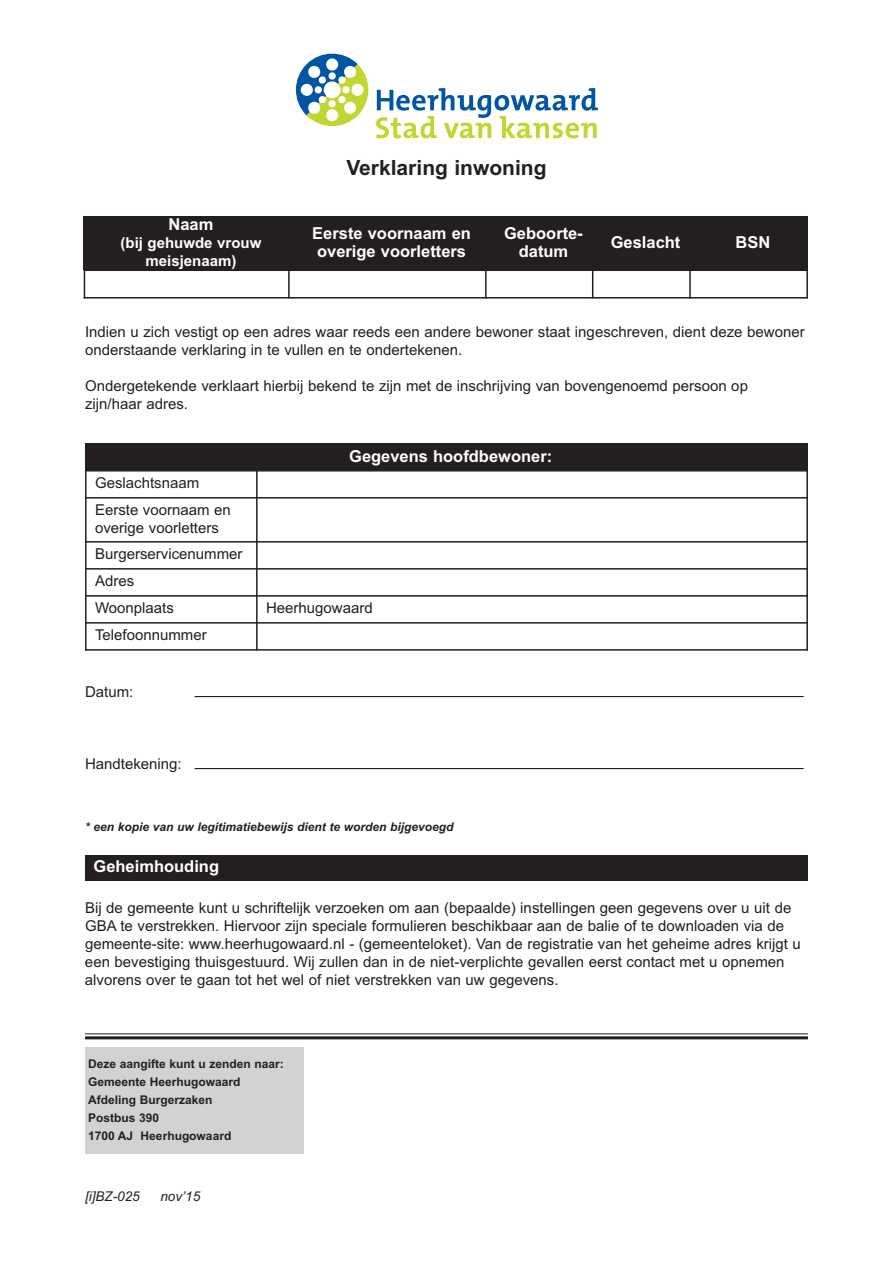
<style>
.page{position:relative;width:893px;height:1263px;background:#fff}
.page>*{position:absolute;margin:0;border:0;box-sizing:border-box;transform-origin:0 0}
.t1{font:700 21px "Arial";color:#231f20}
.t2{font:700 16.5px/18px "Arial";color:#fff}
.t3{font:15px/18px "Arial";color:#231f20}
.t4{font:700 15px/18px "Arial";color:#fff;text-align:center}
.t5{font:italic 13.5px "Arial";color:#231f20}
.t6{font:700 12px/18px "Arial";color:#231f20}
.t7{font:italic 700 12px "Arial";color:#231f20}
</style>
<div class="page">
<svg style="left:296px;top:54px;width:302px;height:84px"></svg>
<hr style="left:85px;top:1033px;width:723px;height:1px;background:#231f20">
<hr style="left:85px;top:1036px;width:723px;height:3px;background:#231f20">
<div style="left:85px;top:1047px;width:218px;height:107px;background:#d1d2d4"></div>
<div style="left:85px;top:443px;width:722px;height:28px;background:#231f20"></div>
<hr style="left:85px;top:443px;width:2px;height:208px;background:#231f20">
<hr style="left:256px;top:470px;width:2px;height:181px;background:#231f20">
<hr style="left:806px;top:443px;width:2px;height:208px;background:#231f20">
<hr style="left:85px;top:497px;width:723px;height:1px;background:#231f20">
<hr style="left:85px;top:541px;width:723px;height:2px;background:#231f20">
<hr style="left:85px;top:568px;width:723px;height:2px;background:#231f20">
<hr style="left:85px;top:595px;width:723px;height:2px;background:#231f20">
<hr style="left:85px;top:622px;width:723px;height:2px;background:#231f20">
<hr style="left:85px;top:649px;width:723px;height:2px;background:#231f20">
<hr style="left:195px;top:696px;width:609px;height:1px;background:#231f20">
<hr style="left:195px;top:768px;width:609px;height:1px;background:#231f20">
<div style="left:85px;top:855px;width:723px;height:25px;background:#231f20"></div>
<div style="left:84px;top:216px;width:205px;height:54px;background:#231f20"></div>
<div style="left:289px;top:216px;width:197px;height:54px;background:#231f20"></div>
<div style="left:486px;top:216px;width:107px;height:54px;background:#231f20"></div>
<div style="left:593px;top:216px;width:97px;height:54px;background:#231f20"></div>
<div style="left:690px;top:216px;width:118px;height:54px;background:#231f20"></div>
<hr style="left:84px;top:216px;width:1px;height:82px;background:#231f20">
<hr style="left:288px;top:216px;width:2px;height:82px;background:#231f20">
<hr style="left:485px;top:216px;width:2px;height:82px;background:#231f20">
<hr style="left:592px;top:216px;width:1px;height:82px;background:#231f20">
<hr style="left:689px;top:216px;width:2px;height:82px;background:#231f20">
<hr style="left:806px;top:216px;width:2px;height:82px;background:#231f20">
<hr style="left:84px;top:269px;width:724px;height:2px;background:#231f20">
<hr style="left:84px;top:297px;width:724px;height:1px;background:#231f20">
<h1 class="t1" style="left:346px;top:156px;width:202px">Verklaring inwoning</h1>
<p class="t2" style="left:168px;top:215px;width:46px">Naam</p>
<p class="t4" style="left:121px;top:234px;width:142px">(bij gehuwde vrouw meisjenaam)</p>
<p class="t2" style="left:312px;top:224px;width:160px">Eerste voornaam en overige voorletters</p>
<p class="t2" style="left:504px;top:224px;width:80px;text-align:center">Geboorte&shy;datum</p>
<p class="t2" style="left:611px;top:233px;width:71px">Geslacht</p>
<p class="t2" style="left:735px;top:233px;width:36px">BSN</p>
<p class="t3" style="left:85px;top:323px;width:721px">Indien u zich vestigt op een adres waar reeds een andere bewoner staat ingeschreven, dient deze bewoner onderstaande verklaring in te vullen en te ondertekenen.</p>
<p class="t3" style="left:85px;top:377px;width:664px">Ondergetekende verklaart hierbij bekend te zijn met de inschrijving van bovengenoemd persoon op zijn/haar adres.</p>
<p class="t3" style="left:95px;top:470px;width:137px;line-height:26.5px">Geslachtsnaam<br>Eerste voornaam en</p>
<p class="t3" style="left:95px;top:514px;width:149px;line-height:26.8px">overige voorletters<br>Burgerservicenummer<br>Adres<br>Woonplaats</p>
<p class="t3" style="left:95px;top:626px;width:113px">Telefoonnummer</p>
<p class="t3" style="left:85px;top:683px;width:50px">Datum:</p>
<p class="t3" style="left:85px;top:755px;width:98px">Handtekening:</p>
<p class="t2" style="left:349px;top:447px;width:205px">Gegevens hoofdbewoner:</p>
<p class="t3" style="left:266px;top:599px;width:108px">Heerhugowaard</p>
<p class="t7" style="left:85px;top:819px;width:370px">* een kopie van uw legitimatiebewijs dient te worden bijgevoegd</p>
<p class="t2" style="left:94px;top:857px;width:127px">Geheimhouding</p>
<p class="t3" style="left:85px;top:899px;width:717px">Bij de gemeente kunt u schriftelijk verzoeken om aan (bepaalde) instellingen geen gegevens over u uit de GBA te verstrekken. Hiervoor zijn speciale formulieren beschikbaar aan de balie of te downloaden via de gemeente-site: www.heerhugowaard.nl - (gemeenteloket). Van de registratie van het geheime adres krijgt u een bevestiging thuisgestuurd. Wij zullen dan in de niet-verplichte gevallen eerst contact met u opnemen alvorens over te gaan tot het wel of niet verstrekken van uw gegevens.</p>
<p class="t6" style="left:88px;top:1055px;width:197px">Deze aangifte kunt u zenden naar:<br>Gemeente Heerhugowaard<br>Afdeling Burgerzaken<br>Postbus 390<br>1700 AJ Heerhugowaard</p>
<p class="t5" style="left:85px;top:1188px;width:56px">[i]BZ-025</p>
<p class="t5" style="left:160px;top:1188px;width:41px">nov’15</p>
</div>
